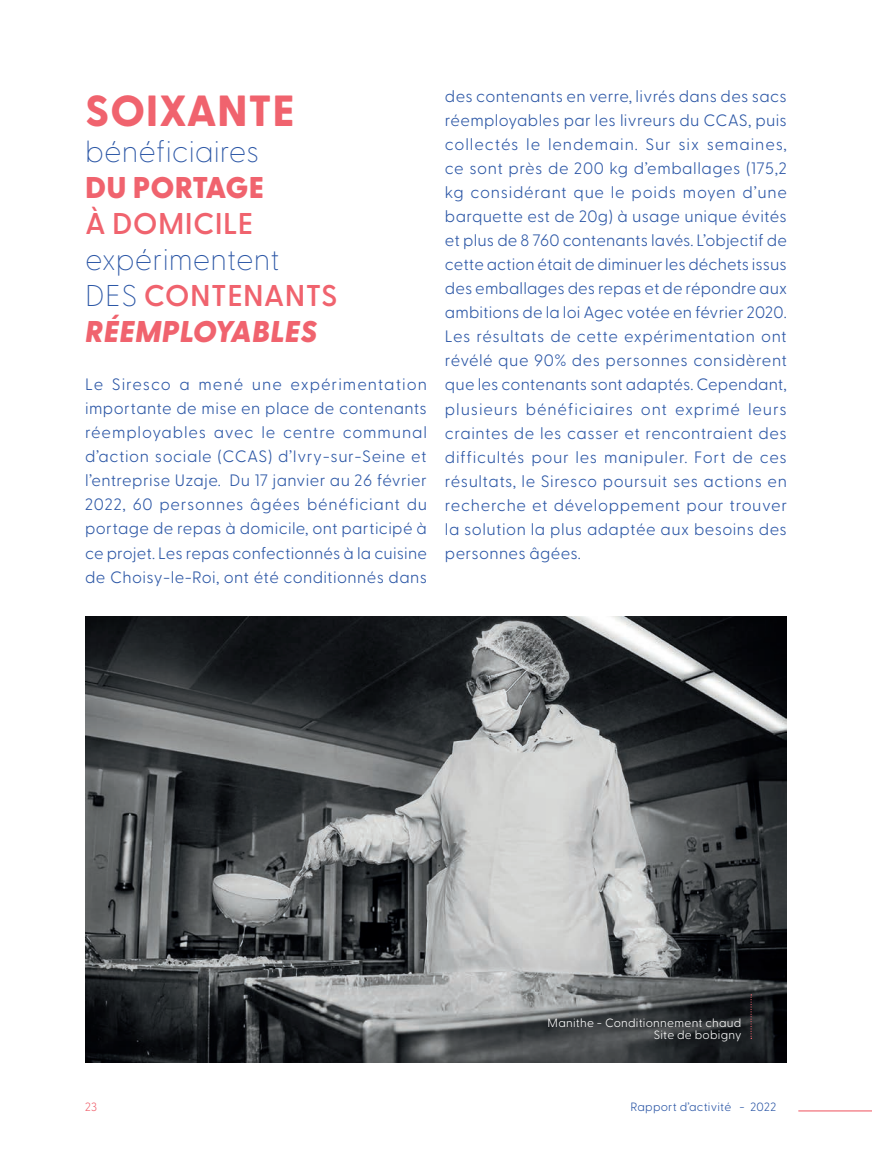
<style>
.page{position:relative;width:872px;height:1149px;background:#fff}
.page>*{position:absolute;margin:0;border:0;box-sizing:border-box;transform-origin:0 0}
.t1{font:800 43.5px "Greycliff CF";letter-spacing:.01em;color:#f0636e}
.t2{font:100 30px/36px "Greycliff CF";color:#2c57a6}
.t3{font:800 30px "Greycliff CF";letter-spacing:.01em;color:#f0636e}
.t4{font:600 30px "Greycliff CF";letter-spacing:.01em;color:#f0636e}
.t5{font:300 16.5px/24px "Greycliff CF";letter-spacing:.025em;color:#2c57a6;text-align:justify}
.t6{font:300 12px/12px "Greycliff CF";letter-spacing:.02em;color:#fff;text-align:right}
.t7{font:300 12px "Greycliff CF";letter-spacing:.02em;color:#2c57a6}
.t8{font:300 12px "Greycliff CF";color:#f0636e}
.s1{font-weight:600;color:#f0636e}
.s2{font-weight:800;font-style:italic;color:#f0636e}
</style>
<div class="page">
<hr style="left:798px;top:1109px;width:74px;height:2px;background:#f0636e">
<img style="left:85px;top:616px;width:702px;height:446px">
<svg style="left:750px;top:993px;width:2px;height:45px"></svg>
<h1 class="t1" style="left:85px;top:77px;width:211px">SOIXANTE</h1>
<h2 class="t2" style="left:85px;top:131px;width:176px">bénéficiaires</h2>
<h2 class="t3" style="left:85px;top:164px;width:180px">DU PORTAGE</h2>
<h2 class="t4" style="left:85px;top:201px;width:170px">À DOMICILE</h2>
<h2 class="t2" style="left:85px;top:239px;width:254px">expérimentent<br>DES <span class="s1">CONTENANTS<br></span><span class="s2">RÉEMPLOYABLES</span></h2>
<p class="t5" style="left:85px;top:371px;width:343px">Le Siresco a mené une expérimentation importante de mise en place de contenants réemployables avec le centre communal d’action sociale (CCAS) d’Ivry-sur-Seine et l’entreprise Uzaje. Du 17 janvier au 26 février 2022, 60 personnes âgées bénéficiant du portage de repas à domicile, ont participé à ce projet. Les repas confectionnés à la cuisine de Choisy-le-Roi, ont été conditionnés dans</p>
<p class="t5" style="left:445px;top:83px;width:343px">des contenants en verre, livrés dans des sacs réemployables par les livreurs du CCAS, puis collectés le lendemain. Sur six semaines, ce sont près de 200 kg d’emballages (175,2 kg considérant que le poids moyen d’une barquette est de 20g) à usage unique évités et plus de 8 760 contenants lavés. L’objectif de cette action était de diminuer les déchets issus des emballages des repas et de répondre aux ambitions de la loi Agec votée en février 2020.<br>Les résultats de cette expérimentation ont révélé que 90% des personnes considèrent que les contenants sont adaptés. Cependant, plusieurs bénéficiaires ont exprimé leurs craintes de les casser et rencontraient des difficultés pour les manipuler. Fort de ces résultats, le Siresco poursuit ses actions en recherche et développement pour trouver la solution la plus adaptée aux besoins des personnes âgées.</p>
<p class="t6" style="left:547px;top:1015px;width:195px">Manithe - Conditionnement chaud<br>Site de bobigny</p>
<p class="t8" style="left:85px;top:1097px;width:14px">23</p>
<p class="t7" style="left:630px;top:1097px;width:147px">Rapport d’activité - 2022</p>
</div>
